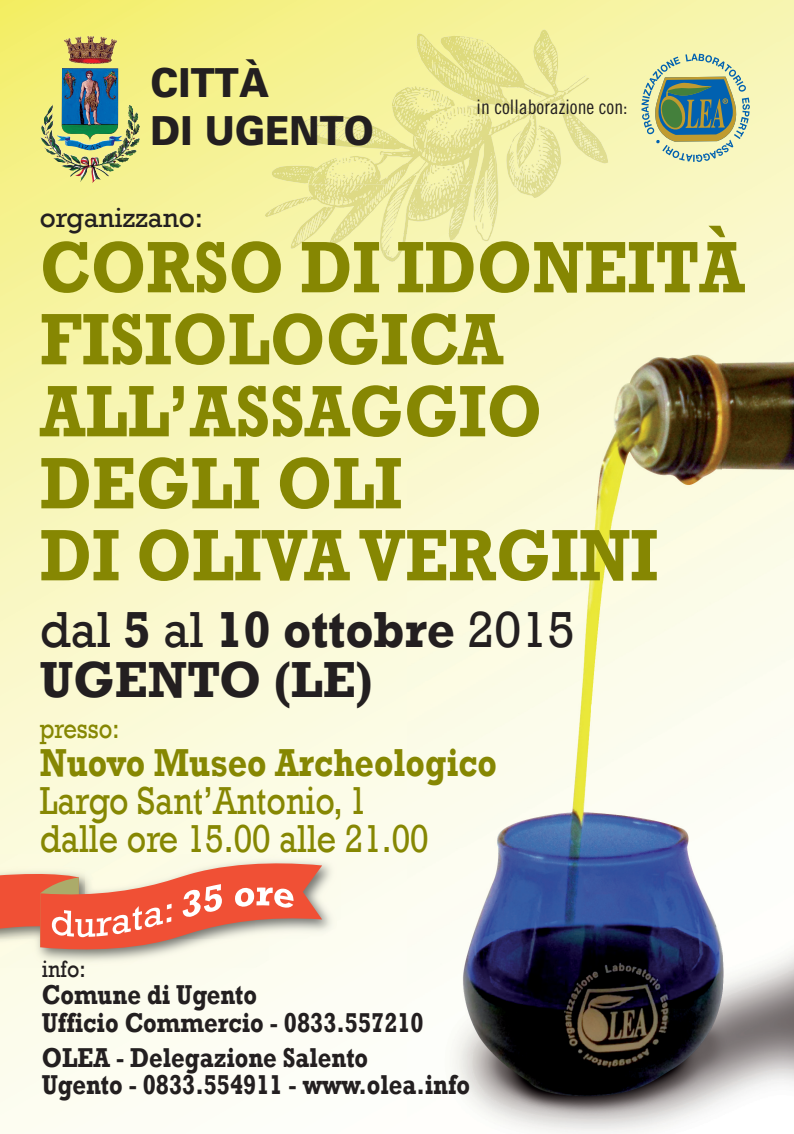
<style>
.page{position:relative;width:794px;height:1134px;background:#fff}
.page>*{position:absolute;margin:0;border:0;box-sizing:border-box;transform-origin:0 0}
.t1{font:700 74px/72px "Rockwell";color:#868702;scale:.88 1}
.t2{font:700 52px/50px "Rockwell";color:#231f20;scale:.95 1}
.t3{font:40px/38px "Rockwell";color:#868702;scale:.85 1}
.t4{font:700 40px "Rockwell";color:#868702;scale:.85 1}
.t5{font:900 40px/48px "Univers";letter-spacing:.005em;color:#231f20;scale:.9 1}
.t6{font:700 28px/27.2px "Rockwell";color:#231f20;scale:.85 1}
.t7{font:28px "Rockwell";color:#231f20}
.t8{font:28px "Rockwell";color:#868702;scale:.85 1}
.t9{font:24px "Rockwell";color:#231f20;scale:.9 1}
.t10{font:20px "Trade Gothic Cond Eighteen";color:#231f20}
.s1{font-weight:400}
</style>
<div class="page">
<img style="left:0;top:0;width:170px;height:854px">
<img style="left:170px;top:0;width:156px;height:186px">
<img style="left:326px;top:0;width:127px;height:127px">
<img style="left:453px;top:0;width:341px;height:43px">
<img style="left:496px;top:43px;width:298px;height:14px">
<img style="left:496px;top:57px;width:298px;height:15px">
<img style="left:510px;top:71px;width:284px;height:15px">
<img style="left:468px;top:105px;width:14px;height:146px">
<img style="left:524px;top:86px;width:270px;height:165px">
<img style="left:482px;top:100px;width:43px;height:151px">
<img style="left:326px;top:143px;width:42px;height:41px">
<img style="left:368px;top:164px;width:15px;height:807px">
<img style="left:396px;top:164px;width:6px;height:20px">
<img style="left:472px;top:203px;width:21px;height:26px">
<img style="left:327px;top:113px;width:230px;height:51px">
<img style="left:407px;top:77px;width:149px;height:16px">
<svg style="left:414px;top:88px;width:60px;height:48px;background:#edea9d"></svg>
<img style="left:350px;top:156px;width:20px;height:6px">
<svg style="left:510px;top:131px;width:31px;height:13px"></svg>
<svg style="left:360px;top:161px;width:13px;height:12px"></svg>
<svg style="left:329px;top:158px;width:24px;height:21px"></svg>
<svg style="left:479px;top:214px;width:5px;height:15px"></svg>
<img style="left:290px;top:184px;width:93px;height:71px">
<img style="left:402px;top:143px;width:94px;height:41px">
<svg style="left:383px;top:184px;width:11px;height:7px"></svg>
<img style="left:394px;top:184px;width:78px;height:50px">
<img style="left:383px;top:191px;width:12px;height:71px">
<img style="left:394px;top:233px;width:13px;height:29px">
<svg style="left:448px;top:233px;width:10px;height:8px"></svg>
<img style="left:561px;top:106px;width:47px;height:57px">
<img style="left:416px;top:33px;width:80px;height:72px">
<svg style="left:316px;top:127px;width:12px;height:10px"></svg>
<img style="left:506px;top:144px;width:37px;height:54px">
<img style="left:264px;top:197px;width:44px;height:20px">
<img style="left:407px;top:251px;width:387px;height:883px">
<svg style="left:641px;top:54px;width:109px;height:108px;background:#a1b89a"></svg>
<img style="left:57px;top:36px;width:66px;height:114px">
<svg style="left:0;top:859px;width:322px;height:94px;background:#eb9781"></svg>
<h3 class="t5" style="left:150px;top:63px;width:250px">CITTÀ<br>DI UGENTO</h3>
<p class="t10" style="left:476px;top:99px;width:153px">in collaborazione con:</p>
<p class="t7" style="left:40px;top:201px;width:165px">organizzano:</p>
<h1 class="t1" style="left:40px;top:230px;width:802px">CORSO DI IDONEITÀ<br>FISIOLOGICA<br>ALL’ASSAGGIO<br>DEGLI OLI<br>DI OLIVA VERGINI</h1>
<h2 class="t2" style="left:40px;top:604px;width:564px"><span class="s1">dal</span> 5 <span class="s1">al</span> 10 ottobre <span class="s1">2015<br></span>UGENTO (LE)</h2>
<p class="t8" style="left:40px;top:712px;width:95px">presso:</p>
<h3 class="t4" style="left:40px;top:738px;width:539px">Nuovo Museo Archeologico</h3>
<h3 class="t3" style="left:40px;top:781px;width:459px">Largo Sant’Antonio, 1 dalle ore 15.00 alle 21.00</h3>
<p class="t9" style="left:42px;top:954px;width:51px">info:</p>
<p class="t6" style="left:42px;top:981px;width:451px">Comune di Ugento<br>Ufficio Commercio - 0833.557210</p>
<p class="t6" style="left:42px;top:1043px;width:505px">OLEA - Delegazione Salento<br>Ugento - 0833.554911 - www.olea.info</p>
</div>
